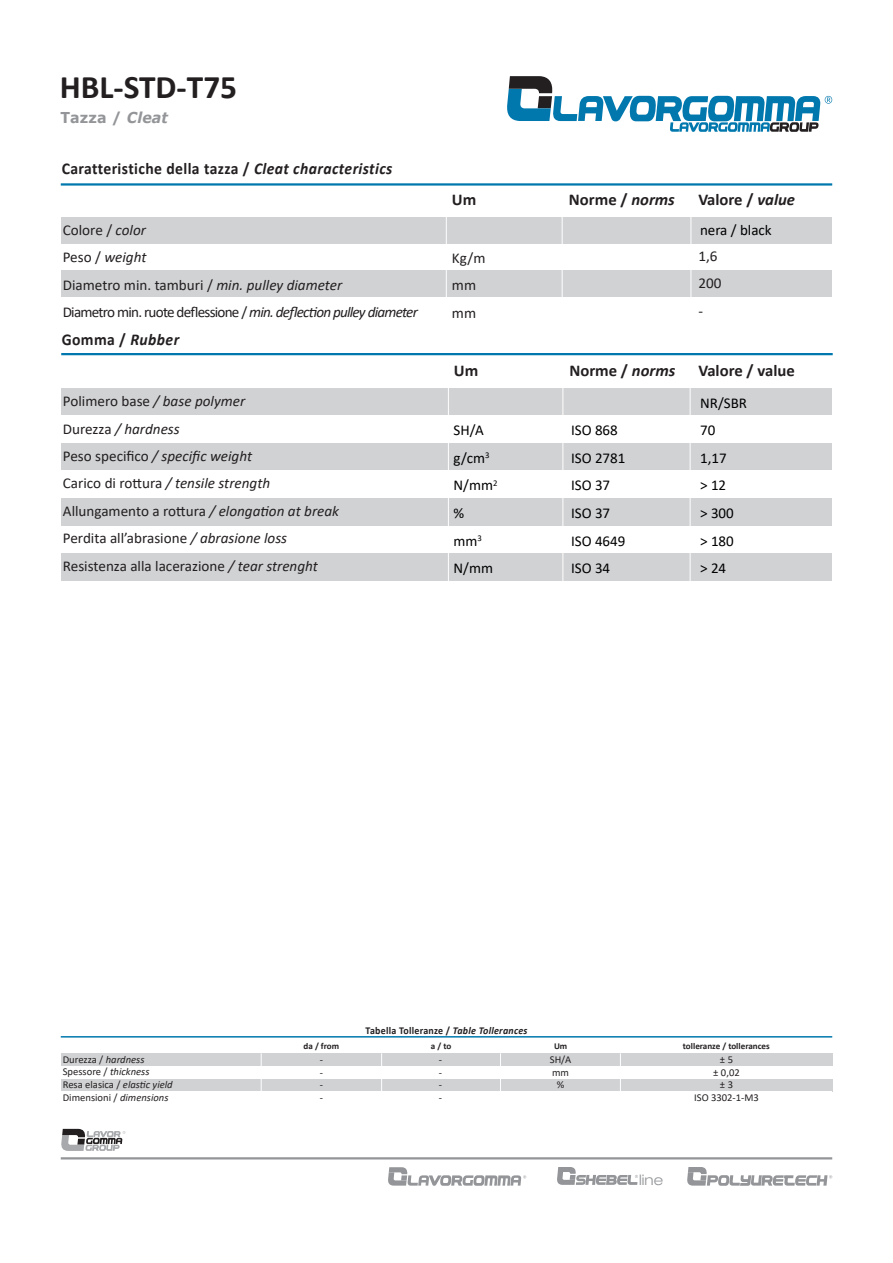
<style>
.page{position:relative;width:893px;height:1263px;background:#fff}
.page>*{position:absolute;margin:0;border:0;box-sizing:border-box;transform-origin:0 0}
.t1{font:700 33px "Calibri";color:#231f20}
.t2{font:700 16.5px "Calibri";letter-spacing:.01em;color:#231f20;scale:.95 1}
.t3{font:700 16.5px "Calibri";letter-spacing:.01em;color:#231f20}
.t4{font:15px "Calibri";color:#231f20}
.t5{font:15px "Calibri";color:#000}
.t6{font:italic 15px "Calibri";color:#231f20}
.t7{font:15px "Calibri";letter-spacing:-.05em;color:#231f20}
.t8{font:700 15px "Verdana";letter-spacing:.01em;color:#939598;scale:.95 1}
.t9{font:300 expanded 14.55px "Helvetica Neue LT Std";color:#939598}
.t10{font:10.5px "Calibri";color:#231f20}
.t11{font:700 10.5px "Calibri";letter-spacing:.025em;color:#231f20;scale:.95 1}
.t12{font:700 9px "Calibri";color:#231f20}
.s1{font-style:italic}
.s2{font-style:normal}
</style>
<div class="page">
<div style="left:61px;top:553px;width:771px;height:28px;background:#d1d2d4"></div>
<div style="left:61px;top:1053px;width:771px;height:13px;background:#d1d2d4"></div>
<div style="left:61px;top:1079px;width:771px;height:12px;background:#d1d2d4"></div>
<hr style="left:261px;top:1053px;width:1px;height:38px;background:#fff">
<hr style="left:381px;top:1053px;width:1px;height:38px;background:#fff">
<hr style="left:500px;top:1053px;width:1px;height:38px;background:#fff">
<hr style="left:620px;top:1053px;width:1px;height:38px;background:#fff">
<div style="left:61px;top:217px;width:771px;height:27px;background:#d1d2d4"></div>
<div style="left:61px;top:270px;width:771px;height:27px;background:#d1d2d4"></div>
<div style="left:61px;top:387px;width:771px;height:28px;background:#d1d2d4"></div>
<div style="left:61px;top:443px;width:771px;height:27px;background:#d1d2d4"></div>
<div style="left:61px;top:498px;width:771px;height:27px;background:#d1d2d4"></div>
<hr style="left:691px;top:217px;width:1px;height:108px;background:#fff">
<hr style="left:562px;top:217px;width:1px;height:108px;background:#fff">
<hr style="left:446px;top:217px;width:1px;height:108px;background:#fff">
<hr style="left:448px;top:388px;width:1px;height:220px;background:#fff">
<hr style="left:562px;top:388px;width:1px;height:220px;background:#fff">
<hr style="left:690px;top:387px;width:1px;height:221px;background:#fff">
<hr style="left:61px;top:1036px;width:771px;height:1px;background:#0078ae">
<hr style="left:61px;top:1157px;width:771px;height:2px;background:#939598">
<svg style="left:61px;top:1129px;width:64px;height:22px"></svg>
<svg style="left:388px;top:1167px;width:138px;height:19px"></svg>
<svg style="left:557px;top:1167px;width:81px;height:18px"></svg>
<svg style="left:687px;top:1167px;width:145px;height:19px"></svg>
<hr style="left:61px;top:353px;width:772px;height:2px;background:#0078ae">
<hr style="left:61px;top:183px;width:771px;height:3px;background:#0078ae">
<svg style="left:507px;top:76px;width:325px;height:56px"></svg>
<p class="t1" style="left:60px;top:63px;width:179px">HBL-STD-T75</p>
<p class="t8" style="left:60px;top:107px;width:115px">Tazza / <span class="s1">Cleat</span></p>
<p class="t2" style="left:62px;top:157px;width:350px">Caratteristiche della tazza / <span class="s1">Cleat characteristics</span></p>
<p class="t4" style="left:63px;top:220px;width:85px">Colore / <span class="s1">color</span></p>
<p class="t6" style="left:63px;top:247px;width:85px"><span class="s2">Peso /</span> weight</p>
<p class="t4" style="left:63px;top:274px;width:281px">Diametro min. tamburi / <span class="s1">min. pulley diameter</span></p>
<p class="t7" style="left:63px;top:301px;width:357px">Diametro min. ruote deflessione / <span class="s1">min. deflection pulley diameter</span></p>
<p class="t2" style="left:62px;top:328px;width:125px">Gomma / <span class="s1">Rubber</span></p>
<p class="t4" style="left:63px;top:391px;width:184px">Polimero base <span class="s1">/ base polymer</span></p>
<p class="t6" style="left:63px;top:418px;width:118px"><span class="s2">Durezza</span> / hardness</p>
<p class="t6" style="left:63px;top:446px;width:191px"><span class="s2">Peso specifico</span> / specific weight</p>
<p class="t6" style="left:63px;top:473px;width:209px"><span class="s2">Carico di rottura</span> / tensile strength</p>
<p class="t4" style="left:63px;top:500px;width:278px">Allungamento a rottura <span class="s1">/ elongation at break</span></p>
<p class="t4" style="left:63px;top:528px;width:226px">Perdita all’abrasione <span class="s1">/ abrasione loss</span></p>
<p class="t4" style="left:63px;top:555px;width:257px">Resistenza alla lacerazione <span class="s1">/ tear strenght</span></p>
<p class="t3" style="left:569px;top:188px;width:107px">Norme / <span class="s1">norms</span></p>
<p class="t3" style="left:452px;top:188px;width:26px">Um</p>
<p class="t3" style="left:698px;top:188px;width:98px">Valore / <span class="s1">value</span></p>
<p class="t4" style="left:452px;top:247px;width:35px">Kg/m</p>
<p class="t4" style="left:452px;top:275px;width:26px">mm</p>
<p class="t4" style="left:452px;top:302px;width:26px">mm</p>
<p class="t5" style="left:700px;top:219px;width:73px">nera / black</p>
<p class="t4" style="left:698px;top:245px;width:21px">1,6</p>
<p class="t4" style="left:698px;top:273px;width:25px">200</p>
<p class="t4" style="left:698px;top:300px;width:6px">-</p>
<p class="t3" style="left:454px;top:359px;width:26px">Um</p>
<p class="t3" style="left:698px;top:359px;width:98px">Valore / value</p>
<p class="t3" style="left:569px;top:359px;width:107px">Norme / <span class="s1">norms</span></p>
<p class="t5" style="left:454px;top:420px;width:32px">SH/A</p>
<p class="t5" style="left:454px;top:447px;width:37px">g/cm<sup>3</sup></p>
<p class="t5" style="left:454px;top:475px;width:45px">N/mm<sup>2</sup></p>
<p class="t5" style="left:454px;top:503px;width:12px">%</p>
<p class="t5" style="left:454px;top:530px;width:30px">mm<sup>3</sup></p>
<p class="t5" style="left:454px;top:558px;width:41px">N/mm</p>
<p class="t5" style="left:571px;top:420px;width:48px">ISO 868</p>
<p class="t5" style="left:571px;top:447px;width:56px">ISO 2781</p>
<p class="t5" style="left:571px;top:475px;width:41px">ISO 37</p>
<p class="t5" style="left:571px;top:503px;width:41px">ISO 37</p>
<p class="t5" style="left:571px;top:530px;width:56px">ISO 4649</p>
<p class="t5" style="left:571px;top:558px;width:41px">ISO 34</p>
<p class="t5" style="left:700px;top:392px;width:48px">NR/SBR</p>
<p class="t5" style="left:700px;top:420px;width:17px">70</p>
<p class="t5" style="left:700px;top:447px;width:28px">1,17</p>
<p class="t5" style="left:700px;top:475px;width:28px">˃ 12</p>
<p class="t5" style="left:700px;top:503px;width:35px">˃ 300</p>
<p class="t5" style="left:700px;top:530px;width:35px">˃ 180</p>
<p class="t5" style="left:700px;top:558px;width:28px">˃ 24</p>
<p class="t11" style="left:366px;top:1023px;width:172px">Tabella Tolleranze / <span class="s1">Table Tollerances</span></p>
<p class="t10" style="left:63px;top:1052px;width:83px">Durezza / <span class="s1">hardness</span></p>
<p class="t10" style="left:63px;top:1065px;width:88px">Spessore / <span class="s1">thickness</span></p>
<p class="t10" style="left:63px;top:1077px;width:111px">Resa elasica / <span class="s1">elastic yield</span></p>
<p class="t10" style="left:63px;top:1090px;width:107px">Dimensioni / <span class="s1">dimensions</span></p>
<p class="t12" style="left:304px;top:1039px;width:37px">da / from</p>
<p class="t12" style="left:431px;top:1039px;width:22px">a / to</p>
<p class="t12" style="left:554px;top:1039px;width:15px">Um</p>
<p class="t12" style="left:683px;top:1039px;width:88px">tolleranze / tollerances</p>
<p class="t10" style="left:320px;top:1052px;width:5px">-</p>
<p class="t10" style="left:320px;top:1065px;width:5px">-</p>
<p class="t10" style="left:320px;top:1077px;width:5px">-</p>
<p class="t10" style="left:320px;top:1090px;width:5px">-</p>
<p class="t10" style="left:439px;top:1052px;width:5px">-</p>
<p class="t10" style="left:439px;top:1065px;width:5px">-</p>
<p class="t10" style="left:439px;top:1077px;width:5px">-</p>
<p class="t10" style="left:439px;top:1090px;width:5px">-</p>
<p class="t10" style="left:550px;top:1052px;width:23px">SH/A</p>
<p class="t10" style="left:552px;top:1065px;width:18px">mm</p>
<p class="t10" style="left:557px;top:1077px;width:9px">%</p>
<p class="t9" style="left:639px;top:1171px;width:25px">line</p>
<p class="t10" style="left:720px;top:1052px;width:15px">± 5</p>
<p class="t10" style="left:713px;top:1065px;width:28px">± 0,02</p>
<p class="t10" style="left:720px;top:1077px;width:15px">± 3</p>
<p class="t10" style="left:694px;top:1090px;width:66px">ISO 3302-1-M3</p>
</div>
